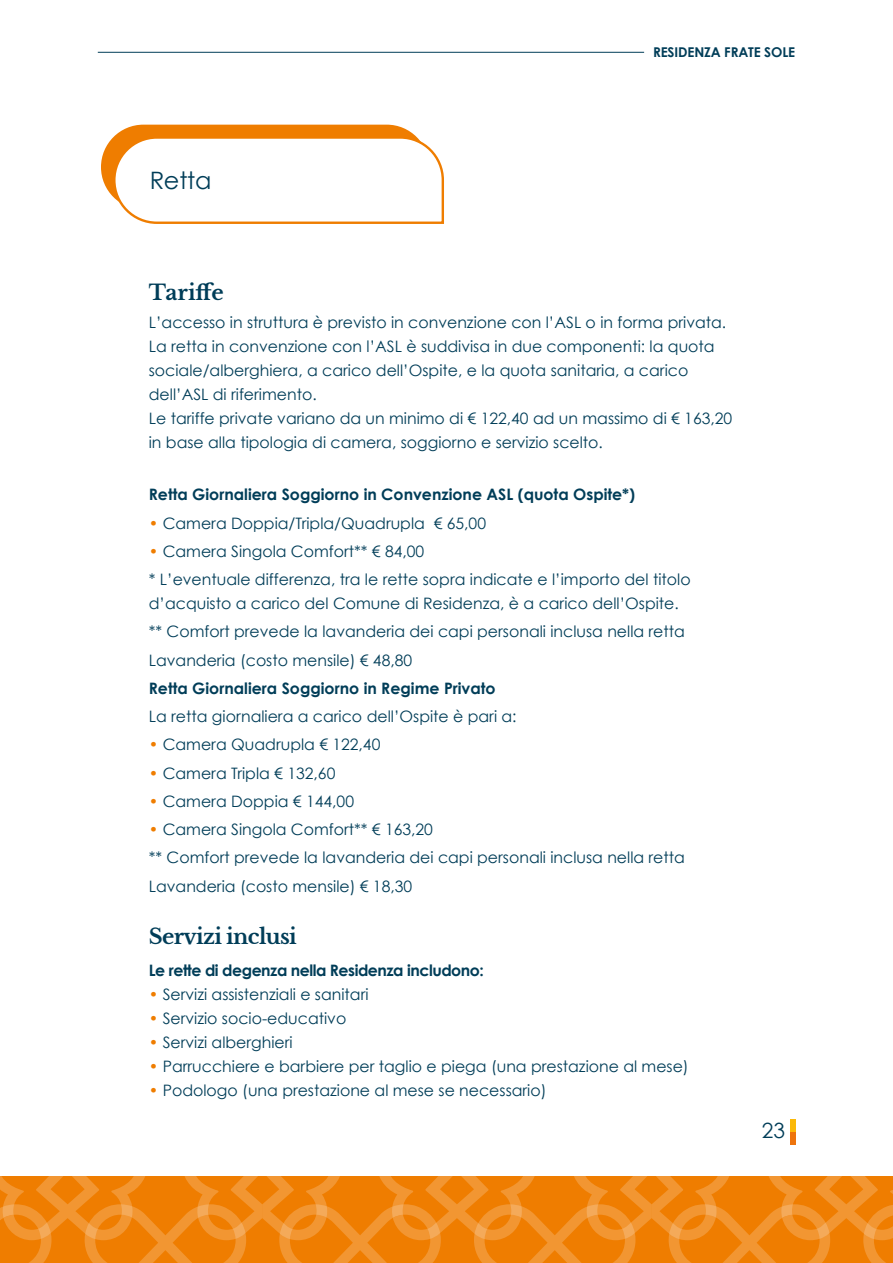
<style>
.page{position:relative;width:893px;height:1263px;background:#fff}
.page>*{position:absolute;margin:0;border:0;box-sizing:border-box;transform-origin:0 0}
.t1{font:24px "Century Gothic";letter-spacing:-.01em;color:#003d58}
.t2{font:700 21px "Libre Baskerville";letter-spacing:-.03em;color:#003d58}
.t3{font:21px "Century Gothic";color:#003d58}
.t4{font:15.75px/24px "Century Gothic";color:#003d58}
.t5{font:700 15.75px "Century Gothic";color:#003d58}
.t6{font:700 15.75px "Century Gothic";letter-spacing:-.03em;color:#003d58}
.t7{font:700 13.5px "Century Gothic";letter-spacing:-.01em;color:#003d58}
.s1{color:#ef7d00}
</style>
<div class="page">
<svg style="left:0;top:1176px;width:893px;height:87px;background:#f08613"></svg>
<hr style="left:98px;top:52px;width:546px;height:1px;background:#003d58">
<div style="left:790px;top:1132px;width:5px;height:12px;background:#ee740d"></div>
<div style="left:790px;top:1119px;width:5px;height:13px;background:#fbb908"></div>
<svg style="left:101px;top:125px;width:343px;height:99px"></svg>
<h1 class="t1" style="left:150px;top:166px;width:63px">Retta</h1>
<p class="t7" style="left:653px;top:44px;width:144px">RESIDENZA FRATE SOLE</p>
<h2 class="t2" style="left:149px;top:279px;width:76px">Tariffe</h2>
<p class="t4" style="left:149px;top:310px;width:585px">L’accesso in struttura è previsto in convenzione con l’ASL o in forma privata.<br>La retta in convenzione con l’ASL è suddivisa in due componenti: la quota sociale/alberghiera, a carico dell’Ospite, e la quota sanitaria, a carico dell’ASL di riferimento.<br>Le tariffe private variano da un minimo di € 122,40 ad un massimo di € 163,20 in base alla tipologia di camera, soggiorno e servizio scelto.</p>
<p class="t5" style="left:149px;top:485px;width:488px">Retta Giornaliera Soggiorno in Convenzione ASL (quota Ospite*)</p>
<p class="t4" style="left:149px;top:511px;width:339px"><span class="s1">•</span> Camera Doppia/Tripla/Quadrupla € 65,00</p>
<p class="t4" style="left:149px;top:537px;width:543px;line-height:28.2px"><span class="s1">•</span> Camera Singola Comfort** € 84,00<br>* L’eventuale differenza, tra le rette sopra indicate e l’importo del titolo</p>
<p class="t4" style="left:149px;top:589px;width:538px;line-height:28.2px">d’acquisto a carico del Comune di Residenza, è a carico dell’Ospite. ** Comfort prevede la lavanderia dei capi personali inclusa nella retta<br>Lavanderia (costo mensile) € 48,80</p>
<p class="t5" style="left:149px;top:678px;width:348px">Retta Giornaliera Soggiorno in Regime Privato</p>
<p class="t4" style="left:149px;top:704px;width:369px">La retta giornaliera a carico dell’Ospite è pari a:</p>
<p class="t4" style="left:149px;top:732px;width:233px"><span class="s1">•</span> Camera Quadrupla € 122,40</p>
<p class="t4" style="left:149px;top:761px;width:188px"><span class="s1">•</span> Camera Tripla € 132,60</p>
<p class="t4" style="left:149px;top:789px;width:207px"><span class="s1">•</span> Camera Doppia € 144,00</p>
<p class="t4" style="left:149px;top:815px;width:538px;line-height:28.2px"><span class="s1">•</span> Camera Singola Comfort** € 163,20<br>** Comfort prevede la lavanderia dei capi personali inclusa nella retta<br>Lavanderia (costo mensile) € 18,30</p>
<h2 class="t2" style="left:149px;top:923px;width:150px">Servizi inclusi</h2>
<p class="t6" style="left:149px;top:961px;width:337px">Le rette di degenza nella Residenza includono:</p>
<p class="t4" style="left:149px;top:982px;width:221px"><span class="s1">•</span> Servizi assistenziali e sanitari</p>
<p class="t4" style="left:149px;top:1006px;width:199px"><span class="s1">•</span> Servizio socio-educativo</p>
<p class="t4" style="left:149px;top:1030px;width:145px"><span class="s1">•</span> Servizi alberghieri</p>
<p class="t4" style="left:149px;top:1054px;width:541px"><span class="s1">•</span> Parrucchiere e barbiere per taglio e piega (una prestazione al mese)</p>
<p class="t4" style="left:149px;top:1078px;width:399px"><span class="s1">•</span> Podologo (una prestazione al mese se necessario)</p>
<h2 class="t3" style="left:762px;top:1118px;width:25px">23</h2>
</div>
